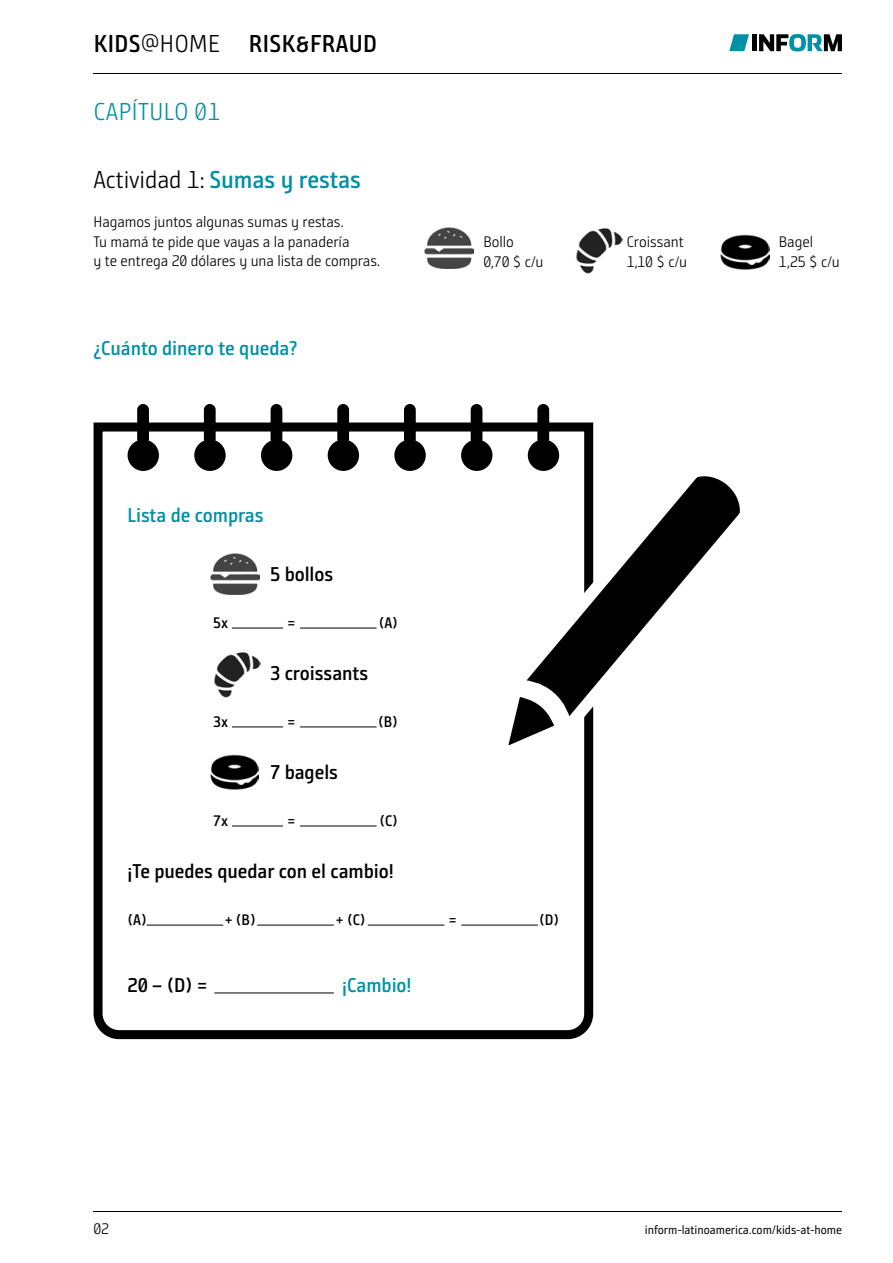
<style>
.page{position:relative;width:893px;height:1263px;background:#fff}
.page>*{position:absolute;margin:0;border:0;box-sizing:border-box;transform-origin:0 0}
.t1{font:700 24.45px "Bunday Sans Pro SG Se";letter-spacing:-.005em;color:#0091a7}
.t2{font:700 24.45px "Bunday Sans Pro SG Se";letter-spacing:.02em;color:#000}
.t3{font:24.45px "Bunday Sans Pro SG Se Ligh";letter-spacing:.02em;color:#0091a7}
.t4{font:700 19.95px "Bunday Sans Pro SG Se";letter-spacing:-.005em;color:#000}
.t5{font:700 19.95px "Bunday Sans Pro SG Se";letter-spacing:-.005em;color:#0091a7}
.t6{font:15.3px "Bunday Sans Pro SG Se Ligh";letter-spacing:-.005em;color:#000}
.t7{font:700 15.3px "Bunday Sans Pro SG Se";color:#000}
.t8{font:12.15px "Bunday Sans Pro SG";letter-spacing:-.005em;color:#000}
.s1{font-family:"Bunday Sans Pro SG Se Ligh";font-weight:400}
.s2{font-family:"Bunday Sans Pro SG Se Ligh";font-weight:400;color:#000}
</style>
<div class="page">
<hr style="left:94px;top:74px;width:748px;height:1px;background:#000">
<svg style="left:729px;top:34px;width:20px;height:17px"></svg>
<svg style="left:759px;top:34px;width:83px;height:17px"></svg>
<div style="left:752px;top:34px;width:5px;height:17px;background:#000"></div>
<img style="left:424px;top:227px;width:49px;height:41px">
<img style="left:576px;top:228px;width:46px;height:46px">
<img style="left:720px;top:234px;width:49px;height:36px">
<hr style="left:94px;top:1211px;width:748px;height:1px;background:#000">
<svg style="left:93px;top:418px;width:501px;height:622px"></svg>
<div style="left:128px;top:440px;width:31px;height:31px;background:#000;border-radius:50%"></div>
<div style="left:137px;top:404px;width:12px;height:41px;background:#000;border-radius:6px"></div>
<div style="left:194px;top:440px;width:32px;height:31px;background:#000;border-radius:50%"></div>
<div style="left:204px;top:404px;width:12px;height:41px;background:#000;border-radius:6px"></div>
<div style="left:261px;top:440px;width:31px;height:31px;background:#000;border-radius:50%"></div>
<div style="left:271px;top:404px;width:11px;height:41px;background:#000;border-radius:6px"></div>
<div style="left:328px;top:440px;width:31px;height:31px;background:#000;border-radius:50%"></div>
<div style="left:337px;top:404px;width:12px;height:41px;background:#000;border-radius:6px"></div>
<div style="left:394px;top:440px;width:32px;height:31px;background:#000;border-radius:50%"></div>
<div style="left:404px;top:404px;width:12px;height:41px;background:#000;border-radius:6px"></div>
<div style="left:461px;top:440px;width:31px;height:31px;background:#000;border-radius:50%"></div>
<div style="left:471px;top:404px;width:11px;height:41px;background:#000;border-radius:6px"></div>
<div style="left:528px;top:440px;width:31px;height:31px;background:#000;border-radius:50%"></div>
<div style="left:537px;top:404px;width:12px;height:41px;background:#000;border-radius:6px"></div>
<img style="left:211px;top:553px;width:49px;height:41px">
<hr style="left:232px;top:628px;width:51px;height:1px;background:#000">
<hr style="left:300px;top:628px;width:77px;height:1px;background:#000">
<hr style="left:232px;top:726px;width:51px;height:1px;background:#000">
<hr style="left:300px;top:726px;width:77px;height:1px;background:#000">
<img style="left:207px;top:644px;width:53px;height:54px">
<hr style="left:232px;top:826px;width:51px;height:1px;background:#000">
<hr style="left:300px;top:826px;width:77px;height:1px;background:#000">
<hr style="left:147px;top:925px;width:76px;height:1px;background:#000">
<hr style="left:214px;top:992px;width:120px;height:1px;background:#000">
<hr style="left:257px;top:925px;width:77px;height:1px;background:#000">
<hr style="left:368px;top:925px;width:76px;height:1px;background:#000">
<hr style="left:461px;top:925px;width:77px;height:1px;background:#000">
<img style="left:210px;top:752px;width:49px;height:39px">
<svg style="left:482px;top:461px;width:258px;height:315px"></svg>
<p class="t2" style="left:94px;top:28px;width:285px">KIDS<span class="s1">@HOME</span> RISK&amp;FRAUD</p>
<p class="t3" style="left:94px;top:96px;width:128px">CAPÍTULO 01</p>
<p class="t1" style="left:94px;top:164px;width:269px"><span class="s2">Actividad 1:</span> Sumas y restas</p>
<p class="t6" style="left:94px;top:212px;width:252px">Hagamos juntos algunas sumas y restas.</p>
<p class="t6" style="left:94px;top:232px;width:257px">Tu mamá te pide que vayas a la panadería</p>
<p class="t6" style="left:94px;top:251px;width:288px">y te entrega 20 dólares y una lista de compras.</p>
<p class="t5" style="left:94px;top:335px;width:205px">¿Cuánto dinero te queda?</p>
<p class="t5" style="left:128px;top:502px;width:138px">Lista de compras</p>
<p class="t4" style="left:270px;top:561px;width:65px">5 bollos</p>
<p class="t7" style="left:213px;top:613px;width:16px">5x</p>
<p class="t7" style="left:288px;top:613px;width:9px">=</p>
<p class="t7" style="left:379px;top:613px;width:21px">(A)</p>
<p class="t4" style="left:270px;top:660px;width:100px">3 croissants</p>
<p class="t7" style="left:213px;top:711px;width:16px">3x</p>
<p class="t7" style="left:288px;top:711px;width:9px">=</p>
<p class="t7" style="left:378px;top:711px;width:21px">(B)</p>
<p class="t4" style="left:270px;top:759px;width:69px">7 bagels</p>
<p class="t7" style="left:213px;top:811px;width:16px">7x</p>
<p class="t7" style="left:288px;top:811px;width:9px">=</p>
<p class="t7" style="left:379px;top:811px;width:20px">(C)</p>
<p class="t4" style="left:128px;top:858px;width:268px">¡Te puedes quedar con el cambio!</p>
<p class="t6" style="left:483px;top:232px;width:32px">Bollo</p>
<p class="t6" style="left:483px;top:252px;width:62px">0,70 $ c/u</p>
<p class="t7" style="left:128px;top:910px;width:21px">(A)</p>
<p class="t7" style="left:225px;top:910px;width:33px">+ (B)</p>
<p class="t7" style="left:336px;top:910px;width:31px">+ (C)</p>
<p class="t7" style="left:449px;top:910px;width:9px">=</p>
<p class="t7" style="left:539px;top:910px;width:22px">(D)</p>
<p class="t4" style="left:128px;top:972px;width:81px">20 – (D) =</p>
<p class="t5" style="left:342px;top:972px;width:71px">¡Cambio!</p>
<p class="t6" style="left:627px;top:232px;width:58px">Croissant</p>
<p class="t6" style="left:627px;top:252px;width:62px">1,10 $ c/u</p>
<p class="t6" style="left:779px;top:232px;width:36px">Bagel</p>
<p class="t6" style="left:779px;top:252px;width:62px">1,25 $ c/u</p>
<p class="t6" style="left:94px;top:1219px;width:17px">02</p>
<p class="t8" style="left:645px;top:1222px;width:199px">inform-latinoamerica.com/kids-at-home</p>
</div>
